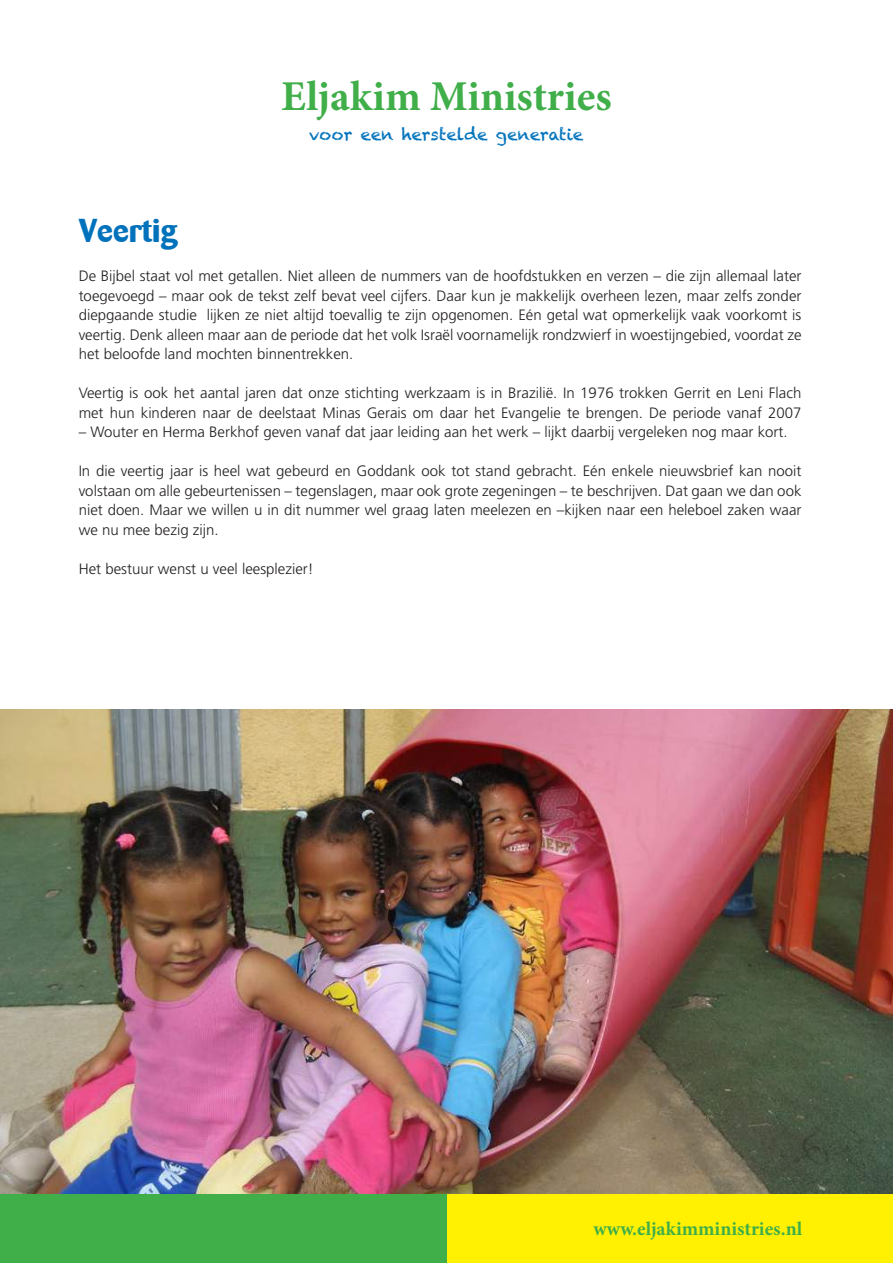
<style>
.page{position:relative;width:893px;height:1263px;background:#fff}
.page>*{position:absolute;margin:0;border:0;box-sizing:border-box;transform-origin:0 0}
.t1{font:700 42.45px "Minion Pro";color:#40ae49}
.t2{font:700 33px "Barmeno";color:#0072bc}
.t3{font:700 19.5px "Minion Pro";color:#40ae49}
.t4{font:16.5px "Chalkduster";color:#0072bc}
.t5{font:300 15px/19.5px "Frutiger";color:#231f20;text-align:justify}
</style>
<div class="page">
<img style="left:0;top:709px;width:893px;height:486px">
<div style="left:0;top:1195px;width:893px;height:68px;background:#fff101"></div>
<div style="left:0;top:1195px;width:446px;height:68px;background:#40ae49"></div>
<h1 class="t1" style="left:281px;top:71px;width:332px">Eljakim Ministries</h1>
<p class="t4" style="left:309px;top:125px;width:276px">voor een herstelde generatie</p>
<h2 class="t2" style="left:79px;top:211px;width:101px">Veertig</h2>
<p class="t5" style="left:79px;top:267px;width:724px">De Bijbel staat vol met getallen. Niet alleen de nummers van de hoofdstukken en verzen – die zijn allemaal later toegevoegd – maar ook de tekst zelf bevat veel cijfers. Daar kun je makkelijk overheen lezen, maar zelfs zonder diepgaande studie lijken ze niet altijd toevallig te zijn opgenomen. Eén getal wat opmerkelijk vaak voorkomt is veertig. Denk alleen maar aan de periode dat het volk Israël voornamelijk rondzwierf in woestijngebied, voordat ze het beloofde land mochten binnentrekken.</p>
<p class="t5" style="left:79px;top:384px;width:724px">Veertig is ook het aantal jaren dat onze stichting werkzaam is in Brazilië. In 1976 trokken Gerrit en Leni Flach met hun kinderen naar de deelstaat Minas Gerais om daar het Evangelie te brengen. De periode vanaf 2007</p>
<p class="t5" style="left:79px;top:423px;width:710px">– Wouter en Herma Berkhof geven vanaf dat jaar leiding aan het werk – lijkt daarbij vergeleken nog maar kort.</p>
<p class="t5" style="left:79px;top:462px;width:724px">In die veertig jaar is heel wat gebeurd en Goddank ook tot stand gebracht. Eén enkele nieuwsbrief kan nooit volstaan om alle gebeurtenissen – tegenslagen, maar ook grote zegeningen – te beschrijven. Dat gaan we dan ook niet doen. Maar we willen u in dit nummer wel graag laten meelezen en –kijken naar een heleboel zaken waar we nu mee bezig zijn.</p>
<p class="t5" style="left:79px;top:559px;width:237px">Het bestuur wenst u veel leesplezier!</p>
<h3 class="t3" style="left:593px;top:1217px;width:210px">www.eljakimministries.nl</h3>
</div>
